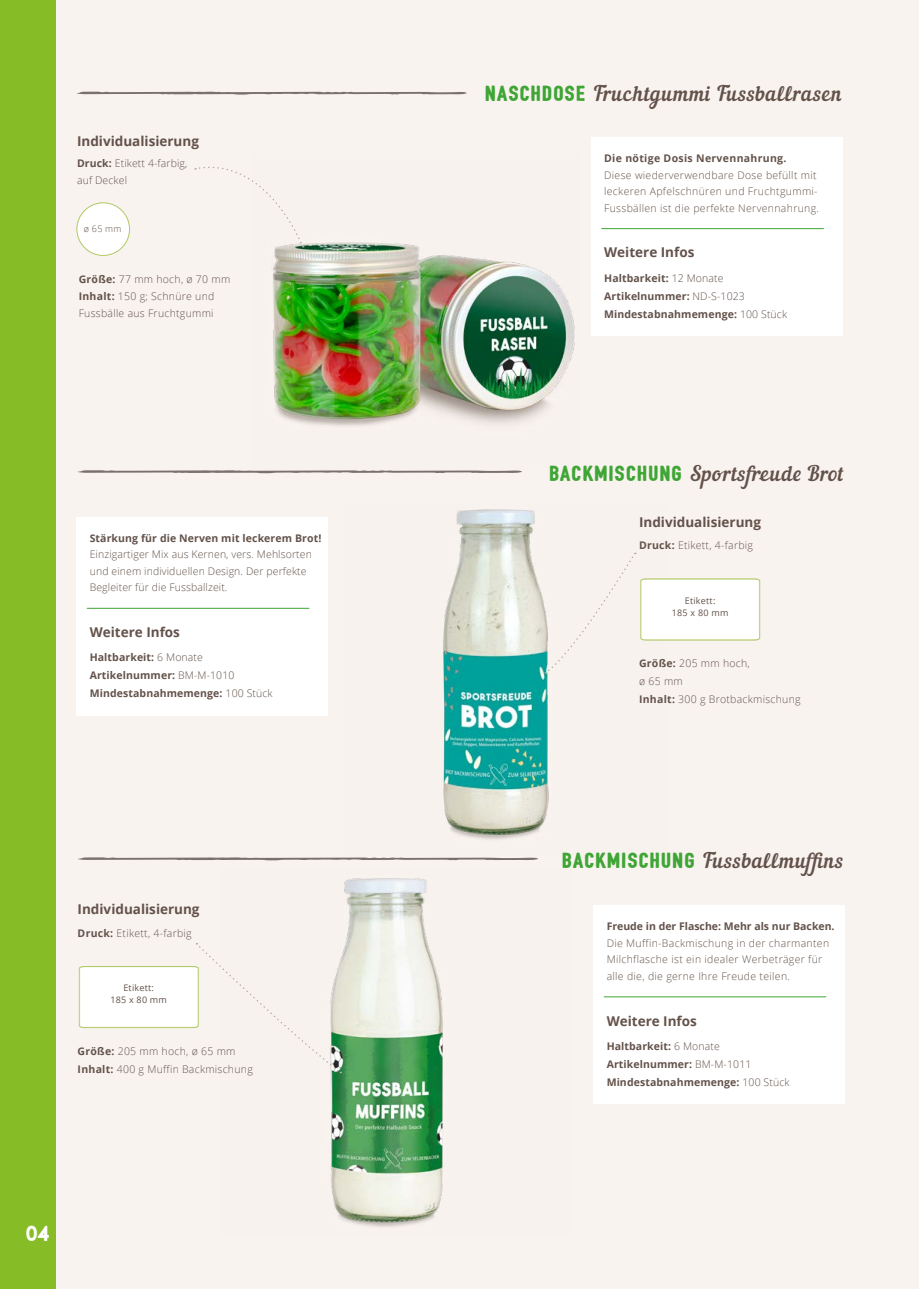
<style>
.page{position:relative;width:919px;height:1289px;background:#fff}
.page>*{position:absolute;margin:0;border:0;box-sizing:border-box;transform-origin:0 0}
.t1{font:21px "Nautilus Pompilius";letter-spacing:.03em;color:#63524a}
.t2{font:21px "Bushcraft one";color:#fff}
.t3{font:700 13.5px "Open Sans";color:#63524a}
.t4{font:300 10.5px/16.5px "Open Sans";letter-spacing:.025em;color:#63524a}
.t5{font:700 10.5px/18px "Open Sans";letter-spacing:.01em;color:#63524a}
.t6{font:700 10.5px "Open Sans";letter-spacing:.03em;color:#63524a}
.t7{font:9px/12px "Open Sans";letter-spacing:.025em;color:#63524a;text-align:center}
.t8{font:300 9px "Open Sans";color:#63524a}
.s1{font-weight:700}
.s2{font-weight:300}
.s3{font-family:"Bushcraft one";color:#3fa535}
</style>
<div class="page">
<div style="left:0;top:0;width:918px;height:1288px;background:#f9f3f0"></div>
<img style="left:272px;top:242px;width:303px;height:184px">
<img style="left:330px;top:878px;width:113px;height:349px">
<img style="left:443px;top:509px;width:106px;height:331px">
<div style="left:0;top:0;width:55px;height:1288px;background:#86bc25"></div>
<div style="left:591px;top:137px;width:251px;height:199px;background:#fff"></div>
<div style="left:77px;top:517px;width:250px;height:198px;background:#fff"></div>
<div style="left:593px;top:905px;width:251px;height:198px;background:#fff"></div>
<hr style="left:601px;top:228px;width:222px;height:1px;background:#3fa535">
<hr style="left:87px;top:608px;width:222px;height:1px;background:#3fa535">
<hr style="left:604px;top:996px;width:221px;height:1px;background:#3fa535">
<svg style="left:195px;top:166px;width:109px;height:81px"></svg>
<svg style="left:77px;top:91px;width:389px;height:4px"></svg>
<svg style="left:78px;top:470px;width:444px;height:3px"></svg>
<svg style="left:78px;top:857px;width:460px;height:3px"></svg>
<div style="left:77px;top:203px;width:52px;height:52px;background:#fff;border-radius:50%"></div>
<div style="left:76px;top:202px;width:54px;height:54px;border:1px solid #b2c966;border-radius:50%"></div>
<svg style="left:545px;top:552px;width:215px;height:121px"></svg>
<svg style="left:78px;top:943px;width:263px;height:130px"></svg>
<p class="t3" style="left:77px;top:132px;width:123px">Individualisierung</p>
<p class="t4" style="left:77px;top:155px;width:112px"><span class="s1">Druck:</span> Etikett 4-farbig, auf Deckel</p>
<p class="t8" style="left:84px;top:222px;width:39px">ø 65 mm</p>
<p class="t4" style="left:79px;top:271px;width:153px"><span class="s1">Größe:</span> 77 mm hoch, ø 70 mm<br><span class="s1">Inhalt:</span> 150 g; Schnüre und<br>Fussbälle aus Fruchtgummi</p>
<p class="t5" style="left:90px;top:529px;width:233px">Stärkung für die Nerven mit leckerem Brot!</p>
<p class="t4" style="left:90px;top:546px;width:224px">Einzigartiger Mix aus Kernen, vers. Mehlsorten und einem individuellen Design. Der perfekte<br>Begleiter für die Fussballzeit.</p>
<p class="t3" style="left:90px;top:622px;width:92px">Weitere Infos</p>
<p class="t5" style="left:90px;top:648px;width:184px">Haltbarkeit: <span class="s2">6 Monate<br></span>Artikelnummer: <span class="s2">BM-M-1010<br></span>Mindestabnahmemenge: <span class="s2">100 Stück</span></p>
<p class="t3" style="left:78px;top:899px;width:123px">Individualisierung</p>
<p class="t4" style="left:78px;top:924px;width:115px"><span class="s1">Druck:</span> Etikett, 4-farbig</p>
<p class="t7" style="left:110px;top:981px;width:58px">Etikett:<br>185 x 80 mm</p>
<p class="t4" style="left:78px;top:1041px;width:177px;line-height:18px"><span class="s1">Größe:</span> 205 mm hoch, ø 65 mm<br><span class="s1">Inhalt:</span> 400 g Muffin Backmischung</p>
<h1 class="t2" style="left:26px;top:1224px;width:25px">04</h1>
<h1 class="t1" style="left:486px;top:81px;width:358px"><span class="s3">NASCHDOSE</span> Fruchtgummi Fussballrasen</h1>
<p class="t6" style="left:604px;top:151px;width:184px">Die nötige Dosis Nervennahrung.</p>
<p class="t4" style="left:604px;top:166px;width:216px">Diese wiederverwendbare Dose befüllt mit leckeren Apfelschnüren und Fruchtgummi-<br>Fussbällen ist die perfekte Nervennahrung.</p>
<p class="t3" style="left:604px;top:243px;width:92px">Weitere Infos</p>
<p class="t5" style="left:604px;top:269px;width:184px">Haltbarkeit: <span class="s2">12 Monate<br></span>Artikelnummer: <span class="s2">ND-S-1023<br></span>Mindestabnahmemenge: <span class="s2">100 Stück</span></p>
<h1 class="t1" style="left:550px;top:460px;width:295px"><span class="s3">BACKMISCHUNG</span> Sportsfreude Brot</h1>
<p class="t3" style="left:639px;top:512px;width:123px">Individualisierung</p>
<p class="t4" style="left:639px;top:536px;width:115px"><span class="s1">Druck:</span> Etikett, 4-farbig</p>
<p class="t7" style="left:671px;top:594px;width:58px">Etikett:<br>185 x 80 mm</p>
<p class="t4" style="left:639px;top:654px;width:163px;line-height:18px"><span class="s1">Größe:</span> 205 mm hoch,<br>ø 65 mm<br><span class="s1">Inhalt:</span> 300 g Brotbackmischung</p>
<h1 class="t1" style="left:562px;top:847px;width:282px"><span class="s3">BACKMISCHUNG</span> Fussballmuffins</h1>
<p class="t5" style="left:606px;top:917px;width:229px">Freude in der Flasche: Mehr als nur Backen.</p>
<p class="t4" style="left:606px;top:934px;width:224px">Die Muffin-Backmischung in der charmanten<br>Milchflasche ist ein idealer Werbeträger für alle die, die gerne Ihre Freude teilen.</p>
<p class="t3" style="left:606px;top:1011px;width:92px">Weitere Infos</p>
<p class="t5" style="left:606px;top:1036px;width:184px">Haltbarkeit: <span class="s2">6 Monate<br></span>Artikelnummer: <span class="s2">BM-M-1011<br></span>Mindestabnahmemenge: <span class="s2">100 Stück</span></p>
</div>
